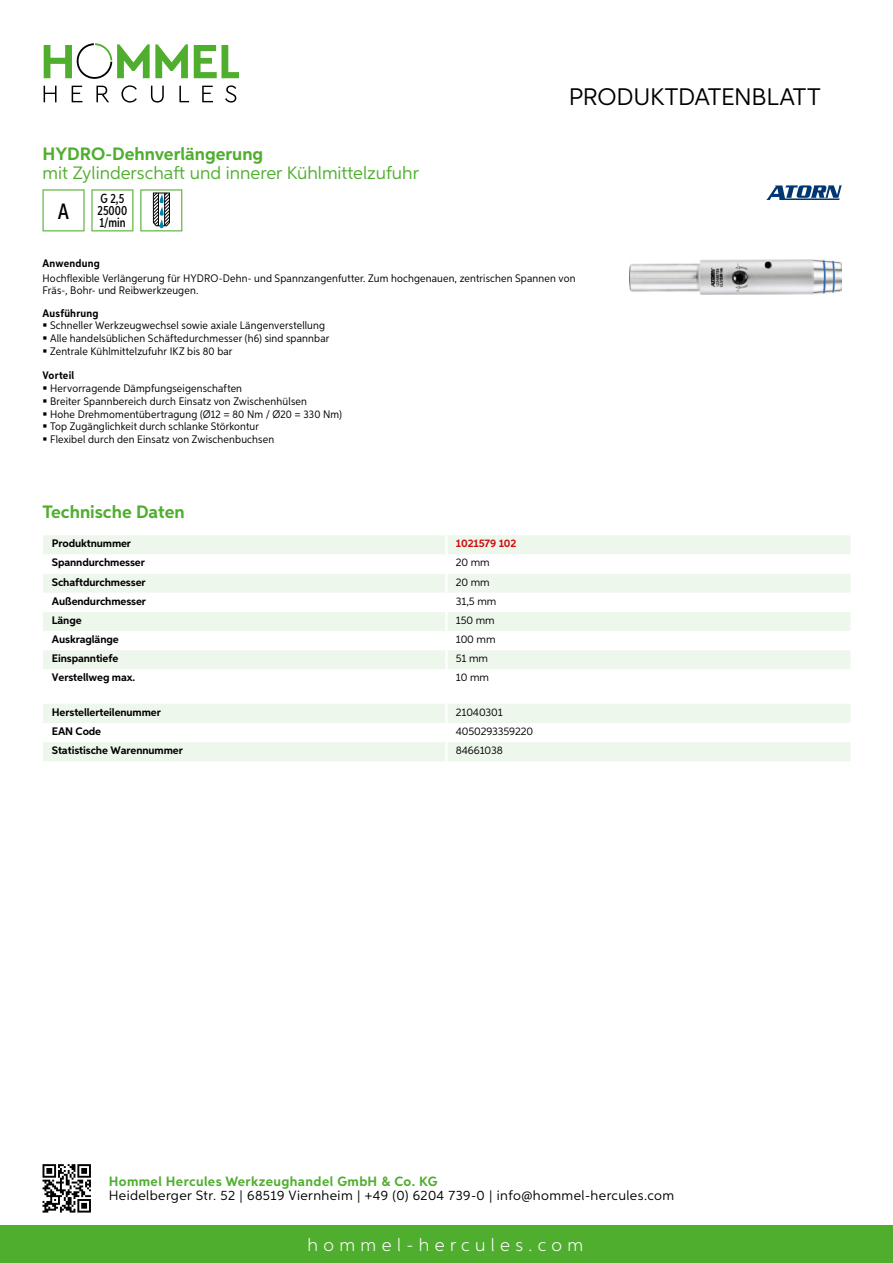
<style>
.page{position:relative;width:893px;height:1263px;background:#fff}
.page>*{position:absolute;margin:0;border:0;box-sizing:border-box;transform-origin:0 0}
.t1{font:24px "Aspira";letter-spacing:-.01em;color:#000}
.t2{font:500 22.2px "Aspira XX Nar";color:#000}
.t3{font:18px "Aspira";color:#50ae2f}
.t4{font:700 18px "Aspira";color:#50ae2f}
.t5{font:300 18px "Aspira";letter-spacing:.3em;color:#fff}
.t6{font:13.5px "Aspira";letter-spacing:.03em;color:#000}
.t7{font:700 13.5px "Aspira";letter-spacing:.03em;color:#50ae2f}
.t8{font:500 13.35px/11.9px "Aspira XX Nar";color:#000}
.t9{font:10.95px/12.8px "Aspira Nar";letter-spacing:.015em;color:#000}
.t10{font:700 10.95px "Aspira";letter-spacing:-.01em;color:#000}
.t11{font:10.95px "Aspira";letter-spacing:-.01em;color:#000}
.t12{font:700 10.95px "Aspira Nar";letter-spacing:.02em;color:#000}
.t13{font:700 10.95px "Aspira";letter-spacing:-.01em;color:#cd1013}
</style>
<div class="page">
<div style="left:0;top:1226px;width:893px;height:37px;background:#50ae2f"></div>
<svg style="left:43px;top:1164px;width:48px;height:48px"></svg>
<svg style="left:194px;top:45px;width:45px;height:33px"></svg>
<svg style="left:44px;top:43px;width:144px;height:36px"></svg>
<svg style="left:44px;top:86px;width:13px;height:16px"></svg>
<svg style="left:72px;top:86px;width:10px;height:16px"></svg>
<svg style="left:96px;top:86px;width:13px;height:16px"></svg>
<svg style="left:121px;top:85px;width:16px;height:18px"></svg>
<svg style="left:151px;top:86px;width:13px;height:17px"></svg>
<svg style="left:179px;top:86px;width:10px;height:16px"></svg>
<svg style="left:202px;top:86px;width:11px;height:16px"></svg>
<svg style="left:225px;top:85px;width:11px;height:18px"></svg>
<div style="left:43px;top:535px;width:807px;height:19px;background:#eef7eb"></div>
<svg style="left:43px;top:574px;width:807px;height:95px;fill:#eef7eb"></svg>
<hr style="left:445px;top:535px;width:3px;height:19px;background:#fff">
<hr style="left:445px;top:574px;width:3px;height:19px;background:#fff">
<hr style="left:445px;top:593px;width:3px;height:19px;background:#fff">
<hr style="left:445px;top:612px;width:3px;height:19px;background:#fff">
<hr style="left:445px;top:631px;width:3px;height:19px;background:#fff">
<hr style="left:445px;top:650px;width:3px;height:19px;background:#fff">
<svg style="left:43px;top:704px;width:807px;height:57px"></svg>
<hr style="left:445px;top:742px;width:3px;height:19px;background:#fff">
<svg style="left:43px;top:189px;width:42px;height:42px"></svg>
<svg style="left:91px;top:189px;width:42px;height:42px"></svg>
<svg style="left:140px;top:189px;width:42px;height:42px"></svg>
<img style="left:629px;top:259px;width:213px;height:35px">
<svg style="left:766px;top:185px;width:76px;height:15px"></svg>
<h3 class="t4" style="left:43px;top:142px;width:222px">HYDRO-Dehnverlängerung</h3>
<h3 class="t3" style="left:43px;top:162px;width:378px">mit Zylinderschaft und innerer Kühlmittelzufuhr</h3>
<h2 class="t2" style="left:58px;top:197px;width:13px">A</h2>
<p class="t8" style="left:98px;top:193px;width:31px">G 2,5<br>25000<br>1/min</p>
<h1 class="t1" style="left:569px;top:82px;width:253px">Produktdatenblatt</h1>
<p class="t12" style="left:43px;top:257px;width:59px">Anwendung</p>
<p class="t9" style="left:43px;top:273px;width:534px;line-height:12px">Hochflexible Verlängerung für HYDRO-Dehn- und Spannzangenfutter. Zum hochgenauen, zentrischen Spannen von<br>Fräs-, Bohr- und Reibwerkzeugen.</p>
<p class="t12" style="left:43px;top:306px;width:58px">Ausführung</p>
<p class="t9" style="left:50px;top:319px;width:281px">Schneller Werkzeugwechsel sowie axiale Längenverstellung<br>Alle handelsüblichen Schäftedurchmesser (h6) sind spannbar<br>Zentrale Kühlmittelzufuhr IKZ bis 80 bar</p>
<p class="t12" style="left:43px;top:369px;width:33px">Vorteil</p>
<p class="t9" style="left:50px;top:382px;width:293px">Hervorragende Dämpfungseigenschaften<br>Breiter Spannbereich durch Einsatz von Zwischenhülsen<br>Hohe Drehmomentübertragung (Ø12 = 80 Nm / Ø20 = 330 Nm)<br>Top Zugänglichkeit durch schlanke Störkontur<br>Flexibel durch den Einsatz von Zwischenbuchsen</p>
<h3 class="t4" style="left:43px;top:501px;width:144px">Technische Daten</h3>
<p class="t10" style="left:52px;top:537px;width:81px">Produktnummer</p>
<p class="t13" style="left:456px;top:537px;width:62px">1021579 102</p>
<p class="t10" style="left:52px;top:556px;width:95px">Spanndurchmesser</p>
<p class="t11" style="left:456px;top:556px;width:35px">20 mm</p>
<p class="t10" style="left:52px;top:575px;width:95px">Schaftdurchmesser</p>
<p class="t11" style="left:456px;top:575px;width:35px">20 mm</p>
<p class="t10" style="left:52px;top:594px;width:96px">Außendurchmesser</p>
<p class="t11" style="left:456px;top:594px;width:42px">31,5 mm</p>
<p class="t10" style="left:52px;top:613px;width:31px">Länge</p>
<p class="t11" style="left:456px;top:613px;width:40px">150 mm</p>
<p class="t10" style="left:52px;top:632px;width:68px">Auskraglänge</p>
<p class="t11" style="left:456px;top:632px;width:41px">100 mm</p>
<p class="t10" style="left:52px;top:652px;width:68px">Einspanntiefe</p>
<p class="t11" style="left:456px;top:652px;width:34px">51 mm</p>
<p class="t10" style="left:52px;top:671px;width:85px">Verstellweg max.</p>
<p class="t11" style="left:456px;top:671px;width:35px">10 mm</p>
<p class="t10" style="left:52px;top:705px;width:111px">Herstellerteilenummer</p>
<p class="t11" style="left:456px;top:705px;width:48px">21040301</p>
<p class="t10" style="left:52px;top:724px;width:51px">EAN Code</p>
<p class="t11" style="left:456px;top:724px;width:79px">4050293359220</p>
<p class="t10" style="left:52px;top:743px;width:132px">Statistische Warennummer</p>
<p class="t11" style="left:456px;top:744px;width:49px">84661038</p>
<p class="t7" style="left:109px;top:1172px;width:330px">Hommel Hercules Werkzeughandel GmbH &amp; Co. KG</p>
<p class="t6" style="left:109px;top:1187px;width:567px">Heidelberger Str. 52 | 68519 Viernheim | +49 (0) 6204 739-0 | info@hommel-hercules.com</p>
<h3 class="t5" style="left:307px;top:1234px;width:277px">hommel-hercules.com</h3>
</div>
